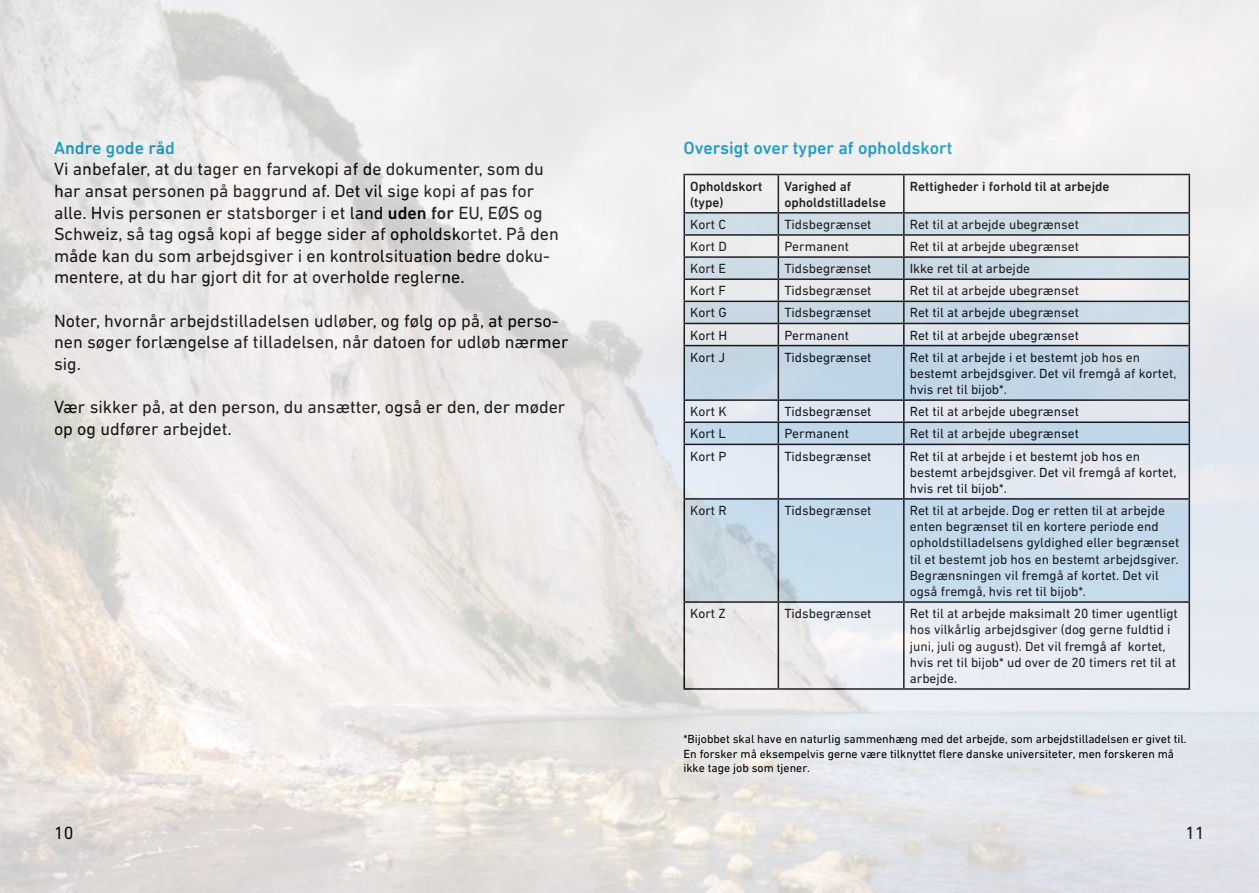
<style>
.page{position:relative;width:1259px;height:893px;background:#fff}
.page>*{position:absolute;margin:0;border:0;box-sizing:border-box;transform-origin:0 0}
.t1{font:18px/21.6px "DIN Next LT Pro";color:#000}
.t2{font:500 18px "DIN Next LT Pro";color:#009ac6}
.t3{font:13.5px/16.2px "DIN Next LT Pro";color:#000}
.t4{font:500 13.5px/16.2px "DIN Next LT Pro";color:#000}
.t5{font:12px/14.4px "DIN Next LT Pro";color:#000}
.s1{font-weight:500}
</style>
<div class="page">
<img style="left:0;top:0;width:1259px;height:893px">
<h1 class="t2" style="left:54px;top:137px;width:122px">Andre gode råd</h1>
<h1 class="t2" style="left:683px;top:137px;width:270px">Oversigt over typer af opholdskort</h1>
<p class="t1" style="left:54px;top:158px;width:506px">Vi anbefaler, at du tager en farvekopi af de dokumenter, som du har ansat personen på baggrund af. Det vil sige kopi af pas for alle. Hvis personen er statsborger i et land <span class="s1">uden for</span> EU, EØS og Schweiz, så tag også kopi af begge sider af opholdskortet. På den måde kan du som arbejdsgiver i en kontrolsituation bedre doku&shy;mentere, at du har gjort dit for at overholde reglerne.</p>
<h1 class="t1" style="left:54px;top:309px;width:516px">Noter, hvornår arbejdstilladelsen udløber, og følg op på, at perso&shy;nen søger forlængelse af tilladelsen, når datoen for udløb nærmer sig.</h1>
<h1 class="t1" style="left:54px;top:396px;width:513px">Vær sikker på, at den person, du ansætter, også er den, der møder op og udfører arbejdet.</h1>
<p class="t4" style="left:690px;top:178px;width:74px">Opholdskort (type)</p>
<p class="t4" style="left:784px;top:178px;width:103px">Varighed af opholdstilladelse</p>
<p class="t4" style="left:910px;top:178px;width:201px">Rettigheder i forhold til at arbejde</p>
<p class="t3" style="left:690px;top:216px;width:37px">Kort C</p>
<p class="t3" style="left:784px;top:216px;width:89px">Tidsbegrænset</p>
<p class="t3" style="left:910px;top:216px;width:171px">Ret til at arbejde ubegrænset</p>
<p class="t3" style="left:690px;top:238px;width:38px">Kort D</p>
<p class="t3" style="left:784px;top:238px;width:66px">Permanent</p>
<p class="t3" style="left:910px;top:238px;width:171px">Ret til at arbejde ubegrænset</p>
<p class="t3" style="left:690px;top:260px;width:37px">Kort E</p>
<p class="t3" style="left:784px;top:260px;width:89px">Tidsbegrænset</p>
<p class="t3" style="left:910px;top:260px;width:122px">Ikke ret til at arbejde</p>
<p class="t3" style="left:690px;top:282px;width:37px">Kort F</p>
<p class="t3" style="left:784px;top:282px;width:89px">Tidsbegrænset</p>
<p class="t3" style="left:910px;top:282px;width:171px">Ret til at arbejde ubegrænset</p>
<p class="t3" style="left:690px;top:305px;width:38px">Kort G</p>
<p class="t3" style="left:784px;top:305px;width:89px">Tidsbegrænset</p>
<p class="t3" style="left:910px;top:305px;width:171px">Ret til at arbejde ubegrænset</p>
<p class="t3" style="left:690px;top:327px;width:38px">Kort H</p>
<p class="t3" style="left:784px;top:327px;width:66px">Permanent</p>
<p class="t3" style="left:910px;top:327px;width:171px">Ret til at arbejde ubegrænset</p>
<p class="t3" style="left:690px;top:349px;width:36px">Kort J</p>
<p class="t3" style="left:784px;top:349px;width:89px">Tidsbegrænset</p>
<p class="t3" style="left:910px;top:349px;width:268px">Ret til at arbejde i et bestemt job hos en bestemt arbejdsgiver. Det vil fremgå af kortet, hvis ret til bijob*.</p>
<p class="t3" style="left:690px;top:403px;width:38px">Kort K</p>
<p class="t3" style="left:784px;top:403px;width:89px">Tidsbegrænset</p>
<p class="t3" style="left:910px;top:403px;width:171px">Ret til at arbejde ubegrænset</p>
<p class="t3" style="left:690px;top:426px;width:37px">Kort L</p>
<p class="t3" style="left:784px;top:426px;width:66px">Permanent</p>
<p class="t3" style="left:910px;top:426px;width:171px">Ret til at arbejde ubegrænset</p>
<p class="t3" style="left:690px;top:448px;width:38px">Kort P</p>
<p class="t3" style="left:784px;top:448px;width:89px">Tidsbegrænset</p>
<p class="t3" style="left:910px;top:448px;width:268px">Ret til at arbejde i et bestemt job hos en bestemt arbejdsgiver. Det vil fremgå af kortet, hvis ret til bijob*.</p>
<p class="t3" style="left:690px;top:502px;width:38px">Kort R</p>
<p class="t3" style="left:784px;top:502px;width:89px">Tidsbegrænset</p>
<p class="t3" style="left:910px;top:502px;width:271px">Ret til at arbejde. Dog er retten til at arbejde enten begrænset til en kortere periode end opholdstilladelsens gyldighed eller begrænset til et bestemt job hos en bestemt arbejdsgiver.<br>Begrænsningen vil fremgå af kortet. Det vil også fremgå, hvis ret til bijob*.</p>
<p class="t3" style="left:690px;top:605px;width:37px">Kort Z</p>
<p class="t3" style="left:784px;top:605px;width:89px">Tidsbegrænset</p>
<p class="t3" style="left:910px;top:605px;width:269px">Ret til at arbejde maksimalt 20 timer ugentligt hos vilkårlig arbejdsgiver (dog gerne fuldtid i juni, juli og august). Det vil fremgå af kortet, hvis ret til bijob* ud over de 20 timers ret til at arbejde.</p>
<p class="t5" style="left:683px;top:732px;width:505px">*Bijobbet skal have en naturlig sammenhæng med det arbejde, som arbejdstilladelsen er givet til.<br>En forsker må eksempelvis gerne være tilknyttet flere danske universiteter, men forskeren må ikke tage job som tjener.</p>
<h1 class="t1" style="left:54px;top:822px;width:21px">10</h1>
<h1 class="t1" style="left:1185px;top:822px;width:21px">11</h1>
</div>
